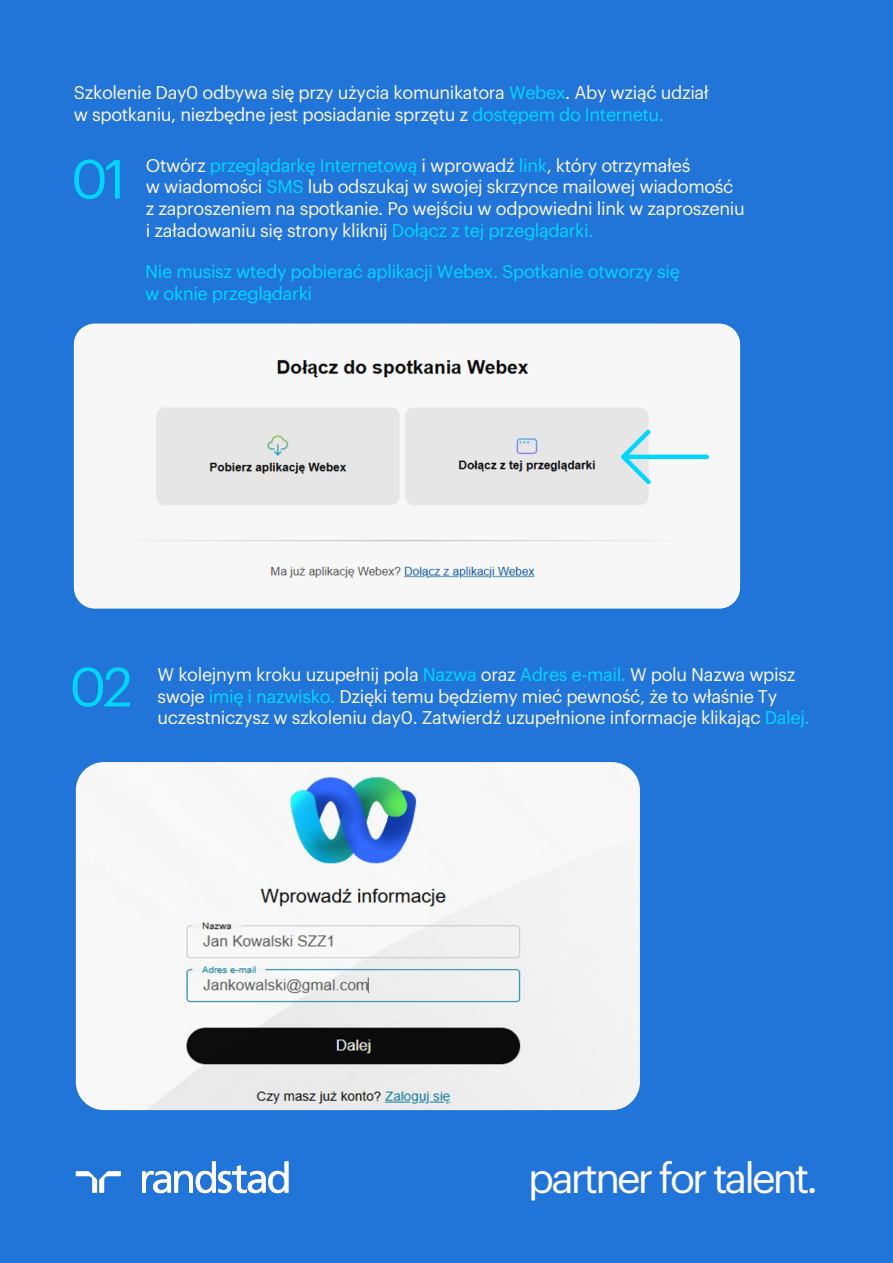
<style>
.page{position:relative;width:893px;height:1263px;background:#2175d9}
.page>*{position:absolute;margin:0;border:0;box-sizing:border-box;transform-origin:0 0}
.t1{font:54px "Graphik LCG";color:#00d7ff}
.t2{font:41.4px "Graphik LCG";letter-spacing:-.07em;color:#fffcfa}
.t3{font:18px/21.6px "Graphik LCG";letter-spacing:-.02em;color:#fff9f5}
.t4{font:18px/21.6px "Graphik LCG";letter-spacing:-.02em;color:#00d7ff}
.s1{color:#00d7ff}
</style>
<div class="page">
<img style="left:74px;top:324px;width:666px;height:285px">
<img style="left:76px;top:762px;width:564px;height:348px">
<svg style="left:606px;top:430px;width:103px;height:112px;background:#e4f0f3"></svg>
<svg style="left:76px;top:1171px;width:45px;height:22px"></svg>
<svg style="left:142px;top:1161px;width:146px;height:32px"></svg>
<p class="t3" style="left:74px;top:81px;width:636px">Szkolenie Day0 odbywa się przy użycia komunikatora <span class="s1">Webex</span>. Aby wziąć udział w spotkaniu, niezbędne jest posiadanie sprzętu z <span class="s1">dostępem do Internetu.</span></p>
<p class="t3" style="left:146px;top:153px;width:600px">Otwórz <span class="s1">przeglądarkę Internetową</span> i wprowadź <span class="s1">link</span>, który otrzymałeś<br>w wiadomości <span class="s1">SMS</span> lub odszukaj w swojej skrzynce mailowej wiadomość z zaproszeniem na spotkanie. Po wejściu w odpowiedni link w zaproszeniu i załadowaniu się strony kliknij <span class="s1">Dołącz z tej przeglądarki.</span></p>
<p class="t4" style="left:145px;top:259px;width:536px">Nie musisz wtedy pobierać aplikacji Webex. Spotkanie otworzy się w oknie przeglądarki</p>
<h1 class="t1" style="left:71px;top:138px;width:57px">01</h1>
<h1 class="t1" style="left:69px;top:646px;width:65px">02</h1>
<p class="t3" style="left:158px;top:662px;width:653px">W kolejnym kroku uzupełnij pola <span class="s1">Nazwa</span> oraz <span class="s1">Adres e-mail.</span> W polu Nazwa wpisz swoje <span class="s1">imię i nazwisko.</span> Dzięki temu będziemy mieć pewność, że to właśnie Ty uczestniczysz w szkoleniu day0. Zatwierdź uzupełnione informacje klikając <span class="s1">Dalej.</span></p>
<h2 class="t2" style="left:528px;top:1147px;width:291px">partner for talent.</h2>
</div>
